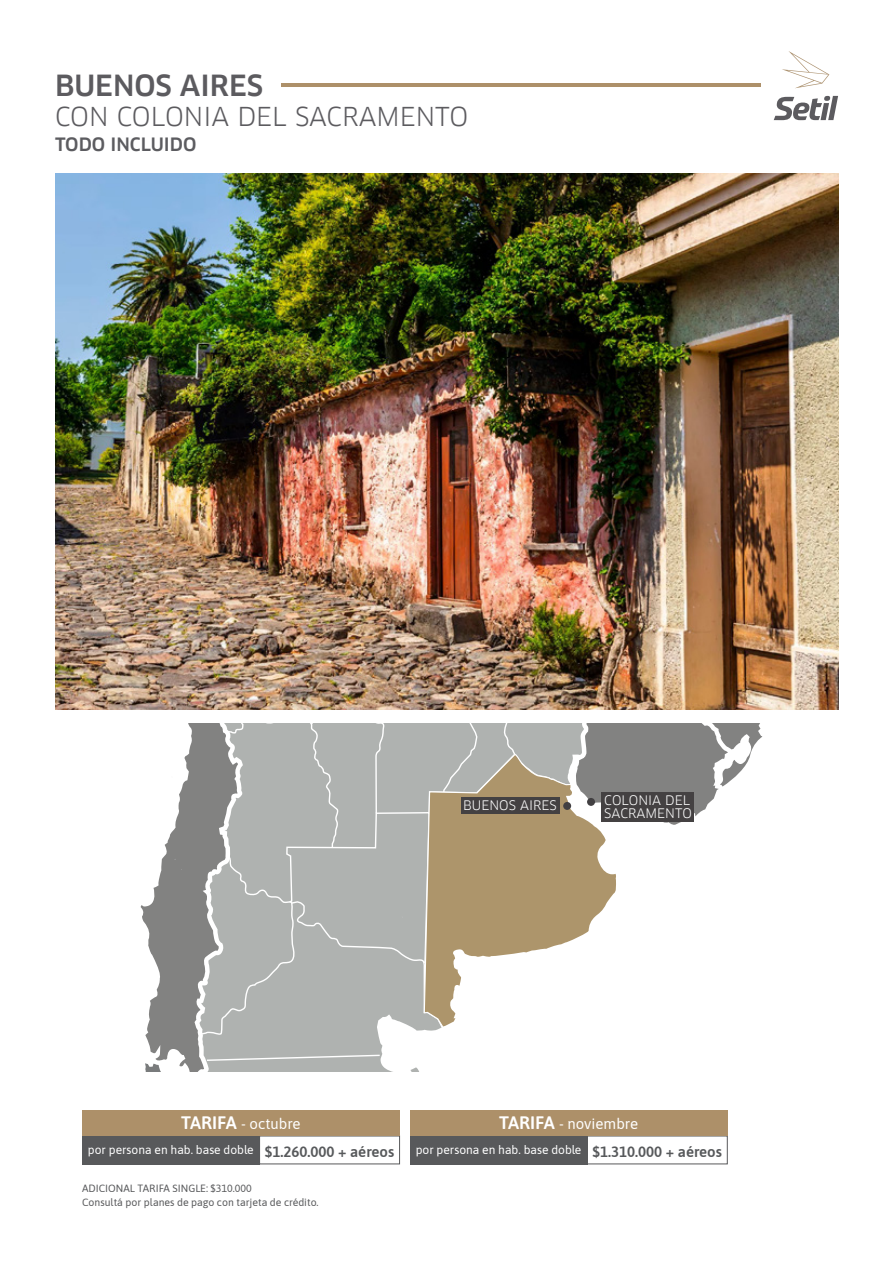
<style>
.page{position:relative;width:893px;height:1263px;background:#fff}
.page>*{position:absolute;margin:0;border:0;box-sizing:border-box;transform-origin:0 0}
.t1{font:500 28.5px "Clan";color:#5c5b5f}
.t2{font:25.5px "Clan";color:#5c5b5f}
.t3{font:500 18px "Clan";color:#5c5c60}
.t4{font:600 15px "Asap";color:#57595b}
.t5{font:15px "Asap";color:#fff}
.t6{font:12.9px/12.9px "Clan";color:#fff}
.t7{font:12px "Asap";color:#fff}
.t8{font:10.5px/13.5px "Asap";color:#58595b}
.s1{font-weight:600;font-size:18px}
</style>
<div class="page">
<svg style="left:782px;top:51px;width:47px;height:37px"></svg>
<svg style="left:774px;top:96px;width:64px;height:24px"></svg>
<hr style="left:282px;top:83px;width:479px;height:3px;background:#ad9069">
<svg style="left:140px;top:724px;width:623px;height:347px"></svg>
<div style="left:563px;top:802px;width:8px;height:8px;background:#424042;border-radius:50%"></div>
<div style="left:587px;top:798px;width:8px;height:8px;background:#424042;border-radius:50%"></div>
<div style="left:461px;top:797px;width:99px;height:17px;background:#444142"></div>
<div style="left:601px;top:792px;width:93px;height:30px;background:#444142"></div>
<img style="left:55px;top:174px;width:783px;height:535px">
<div style="left:82px;top:1110px;width:318px;height:26px;background:#ad9069"></div>
<div style="left:82px;top:1136px;width:178px;height:28px;background:#58595b"></div>
<div style="left:410px;top:1110px;width:317px;height:26px;background:#ad9069"></div>
<div style="left:410px;top:1136px;width:177px;height:28px;background:#58595b"></div>
<h1 class="t1" style="left:55px;top:70px;width:210px">BUENOS AIRES</h1>
<h2 class="t2" style="left:55px;top:102px;width:415px">CON COLONIA DEL SACRAMENTO</h2>
<h3 class="t3" style="left:55px;top:134px;width:143px">TODO INCLUIDO</h3>
<p class="t6" style="left:463px;top:799px;width:95px">BUENOS AIRES</p>
<p class="t6" style="left:604px;top:794px;width:89px">COLONIA DEL<br>SACRAMENTO</p>
<h3 class="t5" style="left:181px;top:1113px;width:121px"><span class="s1">TARIFA</span> - octubre</h3>
<p class="t7" style="left:88px;top:1141px;width:167px">por persona en hab. base doble</p>
<h3 class="t4" style="left:593px;top:1141px;width:131px">$1.310.000 + aéreos</h3>
<h3 class="t5" style="left:499px;top:1113px;width:141px"><span class="s1">TARIFA</span> - noviembre</h3>
<p class="t7" style="left:416px;top:1141px;width:167px">por persona en hab. base doble</p>
<h3 class="t4" style="left:265px;top:1141px;width:131px">$1.260.000 + aéreos</h3>
<p class="t8" style="left:82px;top:1181px;width:238px">ADICIONAL TARIFA SINGLE: $310.000<br>Consultá por planes de pago con tarjeta de crédito.</p>
</div>
